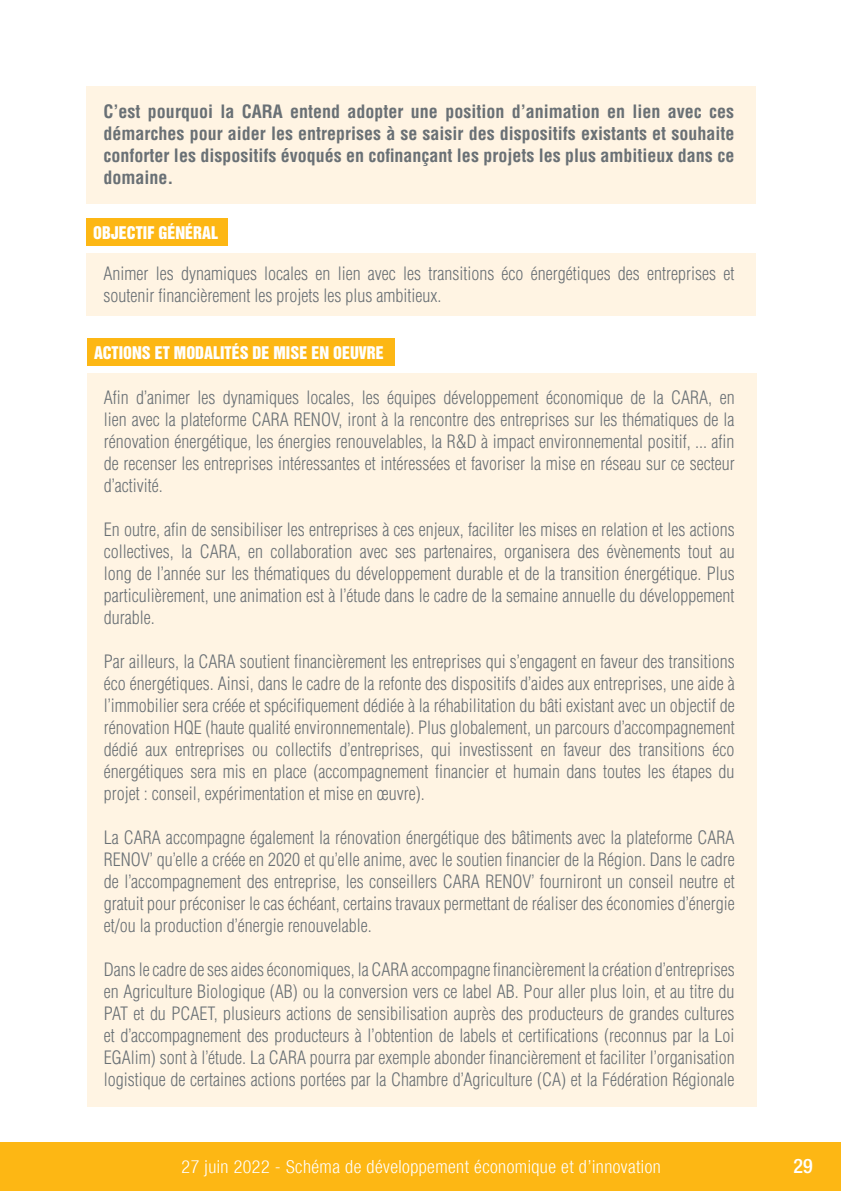
<style>
.page{position:relative;width:841px;height:1191px;background:#fff}
.page>*{position:absolute;margin:0;border:0;box-sizing:border-box;transform-origin:0 0}
.t1{font:500 condensed 20px "Helvetica Neue";color:#fff}
.t2{font:300 condensed 18px/22px "Helvetica LT Std";color:#697075;text-align:justify}
.t3{font:700 condensed 18px/22px "Helvetica LT Std";color:#697075;text-align:justify}
.t4{font:300 condensed 18px "Helvetica Neue";letter-spacing:.025em;color:#fff}
.t5{font:16px "Helvetica Inserat LT Std";color:#fff}
</style>
<div class="page">
<div style="left:0;top:1142px;width:840px;height:49px;background:#fdb714"></div>
<div style="left:87px;top:87px;width:669px;height:117px;background:#fff4e3"></div>
<div style="left:87px;top:253px;width:669px;height:63px;background:#fff4e3"></div>
<div style="left:87px;top:218px;width:141px;height:27px;background:#fdb714"></div>
<div style="left:87px;top:374px;width:669px;height:733px;background:#fff4e3"></div>
<div style="left:87px;top:338px;width:308px;height:28px;background:#fdb714"></div>
<p class="t3" style="left:104px;top:103px;width:632px">C’est pourquoi la CARA entend adopter une position d’animation en lien avec ces démarches pour aider les entreprises à se saisir des dispositifs existants et souhaite conforter les dispositifs évoqués en cofinançant les projets les plus ambitieux dans ce domaine.</p>
<p class="t5" style="left:93px;top:225px;width:126px">OBJECTIF GÉNÉRAL</p>
<p class="t2" style="left:104px;top:265px;width:632px">Animer les dynamiques locales en lien avec les transitions éco énergétiques des entreprises et soutenir financièrement les projets les plus ambitieux.</p>
<p class="t5" style="left:94px;top:345px;width:291px">ACTIONS ET MODALITÉS DE MISE EN OEUVRE</p>
<p class="t2" style="left:104px;top:389px;width:632px">Afin d’animer les dynamiques locales, les équipes développement économique de la CARA, en lien avec la plateforme CARA RENOV, iront à la rencontre des entreprises sur les thématiques de la rénovation énergétique, les énergies renouvelables, la R&amp;D à impact environnemental positif, ... afin de recenser les entreprises intéressantes et intéressées et favoriser la mise en réseau sur ce secteur d’activité.</p>
<p class="t2" style="left:104px;top:521px;width:632px">En outre, afin de sensibiliser les entreprises à ces enjeux, faciliter les mises en relation et les actions collectives, la CARA, en collaboration avec ses partenaires, organisera des évènements tout au long de l’année sur les thématiques du développement durable et de la transition énergétique. Plus particulièrement, une animation est à l’étude dans le cadre de la semaine annuelle du développement durable.</p>
<p class="t2" style="left:104px;top:653px;width:632px">Par ailleurs, la CARA soutient financièrement les entreprises qui s’engagent en faveur des transitions éco énergétiques. Ainsi, dans le cadre de la refonte des dispositifs d’aides aux entreprises, une aide à l’immobilier sera créée et spécifiquement dédiée à la réhabilitation du bâti existant avec un objectif de rénovation HQE (haute qualité environnementale). Plus globalement, un parcours d’accompagnement dédié aux entreprises ou collectifs d’entreprises, qui investissent en faveur des transitions éco énergétiques sera mis en place (accompagnement financier et humain dans toutes les étapes du projet : conseil, expérimentation et mise en œuvre).</p>
<p class="t2" style="left:104px;top:829px;width:632px">La CARA accompagne également la rénovation énergétique des bâtiments avec la plateforme CARA RENOV’ qu’elle a créée en 2020 et qu’elle anime, avec le soutien financier de la Région. Dans le cadre de l’accompagnement des entreprise, les conseillers CARA RENOV’ fourniront un conseil neutre et gratuit pour préconiser le cas échéant, certains travaux permettant de réaliser des économies d’énergie et/ou la production d’énergie renouvelable.</p>
<p class="t2" style="left:104px;top:961px;width:632px">Dans le cadre de ses aides économiques, la CARA accompagne financièrement la création d’entreprises en Agriculture Biologique (AB) ou la conversion vers ce label AB. Pour aller plus loin, et au titre du PAT et du PCAET, plusieurs actions de sensibilisation auprès des producteurs de grandes cultures et d’accompagnement des producteurs à l’obtention de labels et certifications (reconnus par la Loi EGAlim) sont à l’étude. La CARA pourra par exemple abonder financièrement et faciliter l’organisation logistique de certaines actions portées par la Chambre d’Agriculture (CA) et la Fédération Régionale</p>
<p class="t4" style="left:182px;top:1159px;width:480px">27 juin 2022 - Schéma de développement économique et d’innovation</p>
<p class="t1" style="left:793px;top:1158px;width:21px">29</p>
</div>
